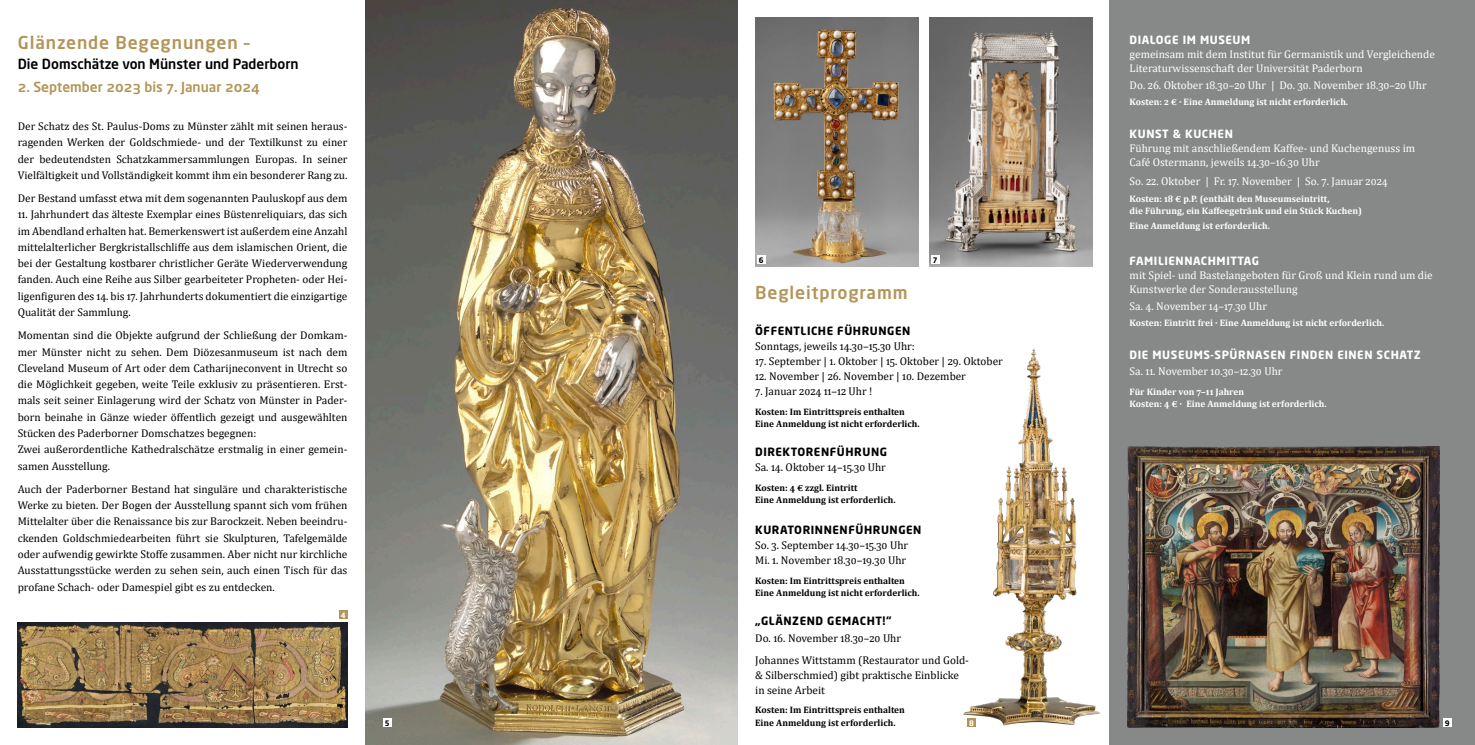
<style>
.page{position:relative;width:1475px;height:745px;background:#fff}
.page>*{position:absolute;margin:0;border:0;box-sizing:border-box;transform-origin:0 0}
.t1{font:500 17.5px "Neo Sans Pro";letter-spacing:.05em;color:#b39559}
.t2{font:500 13.75px "Neo Sans Pro";color:#000}
.t3{font:500 13.75px "Neo Sans Pro";color:#b39559}
.t4{font:11.25px/16.2px "Cambria";color:#000;text-align:justify}
.t5{font:11.25px/13.8px "Cambria";color:#fff}
.t6{font:700 11.25px "Neo Sans Std";letter-spacing:.05em;color:#fff}
.t7{font:700 11.25px "Neo Sans Std";letter-spacing:.05em;color:#000}
.conditions{font:700 9.38px/12.5px "Cambria";color:#fff}
.conditions-2{font:700 9.38px/12.5px "Cambria";color:#000}
.t8{font:700 7.5px "Neo Sans Std";color:#000}
.t9{font:700 7.5px "Neo Sans Std";color:#fff}
</style>
<div class="page">
<img style="left:365px;top:0;width:372px;height:744px">
<img style="left:963px;top:348px;width:138px;height:379px">
<img style="left:18px;top:622px;width:329px;height:104px">
<div style="left:1109px;top:0;width:365px;height:744px;background:#878888"></div>
<img style="left:1127px;top:446px;width:311px;height:280px">
<img style="left:755px;top:18px;width:163px;height:248px">
<img style="left:929px;top:18px;width:162px;height:248px">
<div style="left:339px;top:610px;width:8px;height:8px;background:#b39559"></div>
<div style="left:383px;top:718px;width:8px;height:8px;background:#fff"></div>
<div style="left:756px;top:255px;width:9px;height:9px;background:#fff"></div>
<div style="left:930px;top:255px;width:9px;height:9px;background:#fff"></div>
<div style="left:967px;top:718px;width:8px;height:8px;background:#b39559"></div>
<div style="left:1442px;top:718px;width:8px;height:8px;background:#fff"></div>
<p class="t1" style="left:18px;top:32px;width:233px">Glänzende Begegnungen –</p>
<p class="t2" style="left:18px;top:55px;width:282px">Die Domschätze von Münster und Paderborn</p>
<p class="t3" style="left:18px;top:79px;width:243px">2. September 2023 bis 7. Januar 2024</p>
<p class="t4" style="left:18px;top:118px;width:331px">Der Schatz des St. Paulus-Doms zu Münster zählt mit seinen heraus&shy;ragenden Werken der Goldschmiede- und der Textilkunst zu einer der bedeutendsten Schatzkammersammlungen Europas. In seiner Vielfältigkeit und Vollständigkeit kommt ihm ein besonderer Rang zu.</p>
<p class="t4" style="left:18px;top:190px;width:331px">Der Bestand umfasst etwa mit dem sogenannten Pauluskopf aus dem</p>
<p class="t4" style="left:18px;top:206px;width:331px">11. Jahrhundert das älteste Exemplar eines Büstenreliquiars, das sich im Abendland erhalten hat. Bemerkenswert ist außerdem eine Anzahl mittelalterlicher Bergkristallschliffe aus dem islamischen Orient, die bei der Gestaltung kostbarer christlicher Geräte Wiederverwendung fanden. Auch eine Reihe aus Silber gearbeiteter Propheten- oder Hei&shy;ligenfiguren des 14. bis 17. Jahrhunderts dokumentiert die einzigartige Qualität der Sammlung.</p>
<p class="t4" style="left:18px;top:327px;width:331px">Momentan sind die Objekte aufgrund der Schließung der Domkam&shy;mer Münster nicht zu sehen. Dem Diözesanmuseum ist nach dem Cleveland Museum of Art oder dem Catharijneconvent in Utrecht so die Möglichkeit gegeben, weite Teile exklusiv zu präsentieren. Erst&shy;mals seit seiner Einlagerung wird der Schatz von Münster in Pader&shy;born beinahe in Gänze wieder öffentlich gezeigt und ausgewählten Stücken des Paderborner Domschatzes begegnen:</p>
<p class="t4" style="left:18px;top:441px;width:331px">Zwei außerordentliche Kathedralschätze erstmalig in einer gemein&shy;samen Ausstellung.</p>
<p class="t4" style="left:18px;top:480px;width:331px">Auch der Paderborner Bestand hat singuläre und charakteristische Werke zu bieten. Der Bogen der Ausstellung spannt sich vom frühen Mittelalter über die Renaissance bis zur Barockzeit. Neben beeindru&shy;ckenden Goldschmiedearbeiten führt sie Skulpturen, Tafelgemälde oder aufwendig gewirkte Stoffe zusammen. Aber nicht nur kirchliche Ausstattungsstücke werden zu sehen sein, auch einen Tisch für das profane Schach- oder Damespiel gibt es zu entdecken.</p>
<p class="t9" style="left:340px;top:609px;width:6px">4</p>
<p class="t8" style="left:385px;top:717px;width:6px">5</p>
<p class="t6" style="left:1129px;top:33px;width:122px">DIALOGE IM MUSEUM</p>
<p class="t5" style="left:1129px;top:47px;width:307px">gemeinsam mit dem Institut für Germanistik und Vergleichende<br>Literaturwissenschaft der Universität Paderborn</p>
<p class="t5" style="left:1129px;top:78px;width:298px">Do. 26. Oktober 18.30–20 Uhr | Do. 30. November 18.30–20 Uhr</p>
<p class="conditions" style="left:1129px;top:95px;width:220px">Kosten: 2 € · Eine Anmeldung ist nicht erforderlich.</p>
<p class="t6" style="left:1129px;top:127px;width:105px">KUNST &amp; KUCHEN</p>
<p class="t5" style="left:1129px;top:141px;width:287px">Führung mit anschließendem Kaffee- und Kuchengenuss im<br>Café Ostermann, jeweils 14.30–16.30 Uhr</p>
<p class="t5" style="left:1129px;top:174px;width:259px">So. 22. Oktober | Fr. 17. November | So. 7. Januar 2024</p>
<p class="conditions" style="left:1129px;top:192px;width:234px">Kosten: 18 € p.P. (enthält den Museumseintritt,<br>die Führung, ein Kaffeegetränk und ein Stück Kuchen)</p>
<p class="conditions" style="left:1129px;top:219px;width:142px">Eine Anmeldung ist erforderlich.</p>
<p class="t6" style="left:1129px;top:254px;width:131px">FAMILIENNACHMITTAG</p>
<p class="t5" style="left:1129px;top:268px;width:304px">mit Spiel- und Bastelangeboten für Groß und Klein rund um die<br>Kunstwerke der Sonderausstellung</p>
<p class="t5" style="left:1129px;top:299px;width:139px">Sa. 4. November 14–17.30 Uhr</p>
<p class="conditions" style="left:1129px;top:316px;width:256px">Kosten: Eintritt frei · Eine Anmeldung ist nicht erforderlich.</p>
<p class="t6" style="left:1129px;top:347px;width:293px">DIE MUSEUMS-SPÜRNASEN FINDEN EINEN SCHATZ</p>
<p class="t5" style="left:1129px;top:364px;width:154px">Sa. 11. November 10.30–12.30 Uhr</p>
<p class="conditions" style="left:1129px;top:385px;width:116px">Für Kinder von 7–11 Jahren</p>
<p class="conditions" style="left:1129px;top:397px;width:198px">Kosten: 4 € · Eine Anmeldung ist erforderlich.</p>
<p class="t8" style="left:758px;top:255px;width:6px">6</p>
<p class="t8" style="left:932px;top:255px;width:6px">7</p>
<p class="t1" style="left:755px;top:281px;width:154px">Begleitprogramm</p>
<p class="t7" style="left:755px;top:323px;width:157px">ÖFFENTLICHE FÜHRUNGEN</p>
<p class="t4" style="left:755px;top:338px;width:161px">Sonntags, jeweils 14.30–15.30 Uhr:</p>
<p class="t4" style="left:755px;top:353px;width:249px">17. September | 1. Oktober | 15. Oktober | 29. Oktober</p>
<p class="t4" style="left:755px;top:368px;width:212px">12. November | 26. November | 10. Dezember</p>
<p class="t4" style="left:755px;top:383px;width:119px">7. Januar 2024 11–12 Uhr !</p>
<p class="conditions-2" style="left:755px;top:404px;width:166px">Kosten: Im Eintrittspreis enthalten<br>Eine Anmeldung ist nicht erforderlich.</p>
<p class="t7" style="left:755px;top:444px;width:133px">DIREKTORENFÜHRUNG</p>
<p class="t4" style="left:755px;top:459px;width:132px">Sa. 14. Oktober 14–15.30 Uhr</p>
<p class="conditions-2" style="left:755px;top:481px;width:142px">Kosten: 4 € zzgl. Eintritt<br>Eine Anmeldung ist erforderlich.</p>
<p class="t7" style="left:755px;top:522px;width:168px">KURATORINNENFÜHRUNGEN</p>
<p class="t4" style="left:755px;top:537px;width:154px;line-height:15px">So. 3. September 14.30–15.30 Uhr<br>Mi. 1. November 18.30–19.30 Uhr</p>
<p class="conditions-2" style="left:755px;top:573px;width:166px">Kosten: Im Eintrittspreis enthalten<br>Eine Anmeldung ist nicht erforderlich.</p>
<p class="t7" style="left:755px;top:613px;width:138px">„GLÄNZEND GEMACHT!“</p>
<p class="t4" style="left:755px;top:629px;width:147px">Do. 16. November 18.30–20 Uhr</p>
<p class="t4" style="left:755px;top:652px;width:215px;line-height:15px;text-align:left">Johannes Wittstamm (Restaurator und Gold-&amp; Silberschmied) gibt praktische Einblicke in seine Arbeit</p>
<p class="conditions-2" style="left:755px;top:703px;width:151px">Kosten: Im Eintrittspreis enthalten<br>Eine Anmeldung ist erforderlich.</p>
<p class="t9" style="left:969px;top:717px;width:6px">8</p>
<p class="t8" style="left:1444px;top:717px;width:6px">9</p>
</div>
